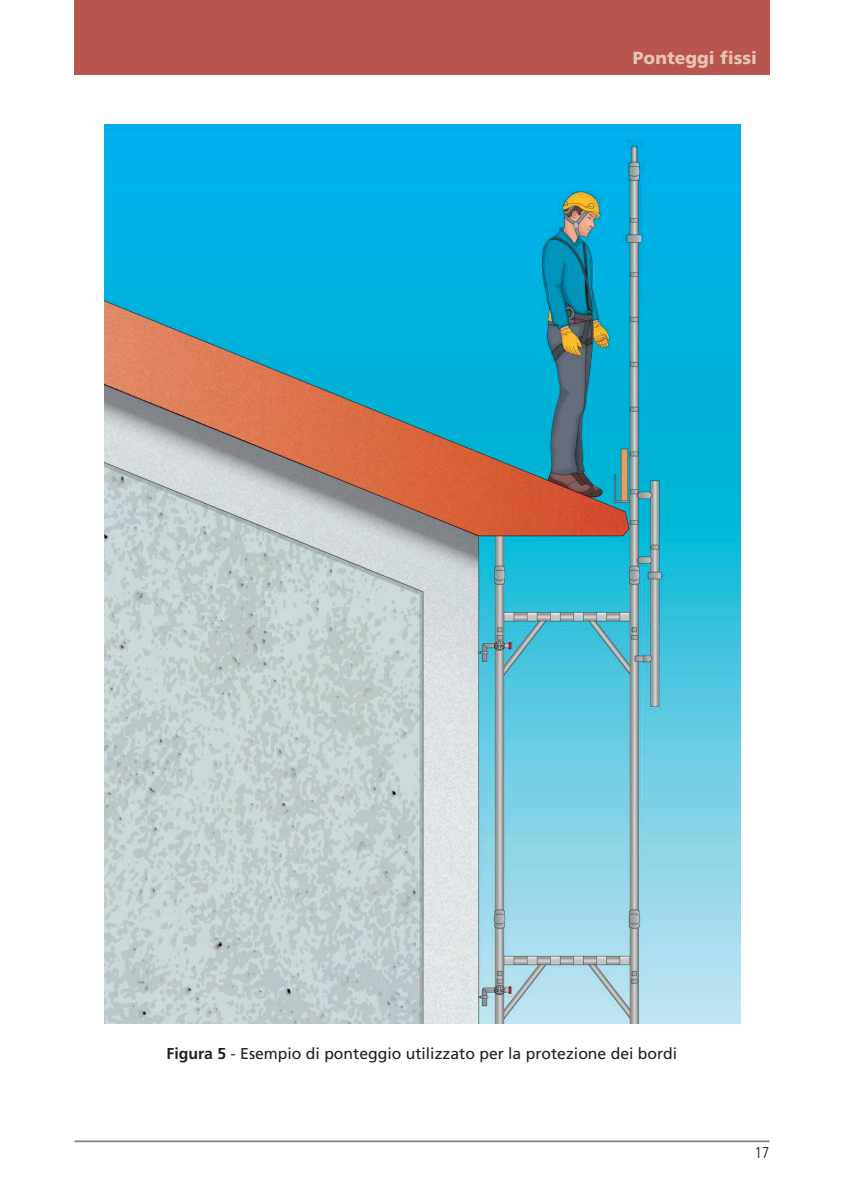
<style>
.page{position:relative;width:844px;height:1191px;background:#fff}
.page>*{position:absolute;margin:0;border:0;box-sizing:border-box;transform-origin:0 0}
.t1{font:17.5px "Frutiger HAIAAH";color:#e5c3b8}
.t2{font:15.75px "Frutiger HAIAAE";color:#231f20}
.t3{font:15.75px "Frutiger LHAIAAB";color:#231f20}
.s1{font-family:"Frutige HAIAAD"}
</style>
<div class="page">
<div style="left:74px;top:0;width:695px;height:74px;background:#b8554d"></div>
<hr style="left:74px;top:1140px;width:695px;height:2px;background:#808285">
<img style="left:104px;top:124px;width:636px;height:899px">
<p class="t1" style="left:632px;top:51px;width:126px">Ponteggi fissi</p>
<p class="t2" style="left:167px;top:1047px;width:512px"><span class="s1">Figura 5</span> - Esempio di ponteggio utilizzato per la protezione dei bordi</p>
<p class="t3" style="left:754px;top:1146px;width:17px">17</p>
</div>
